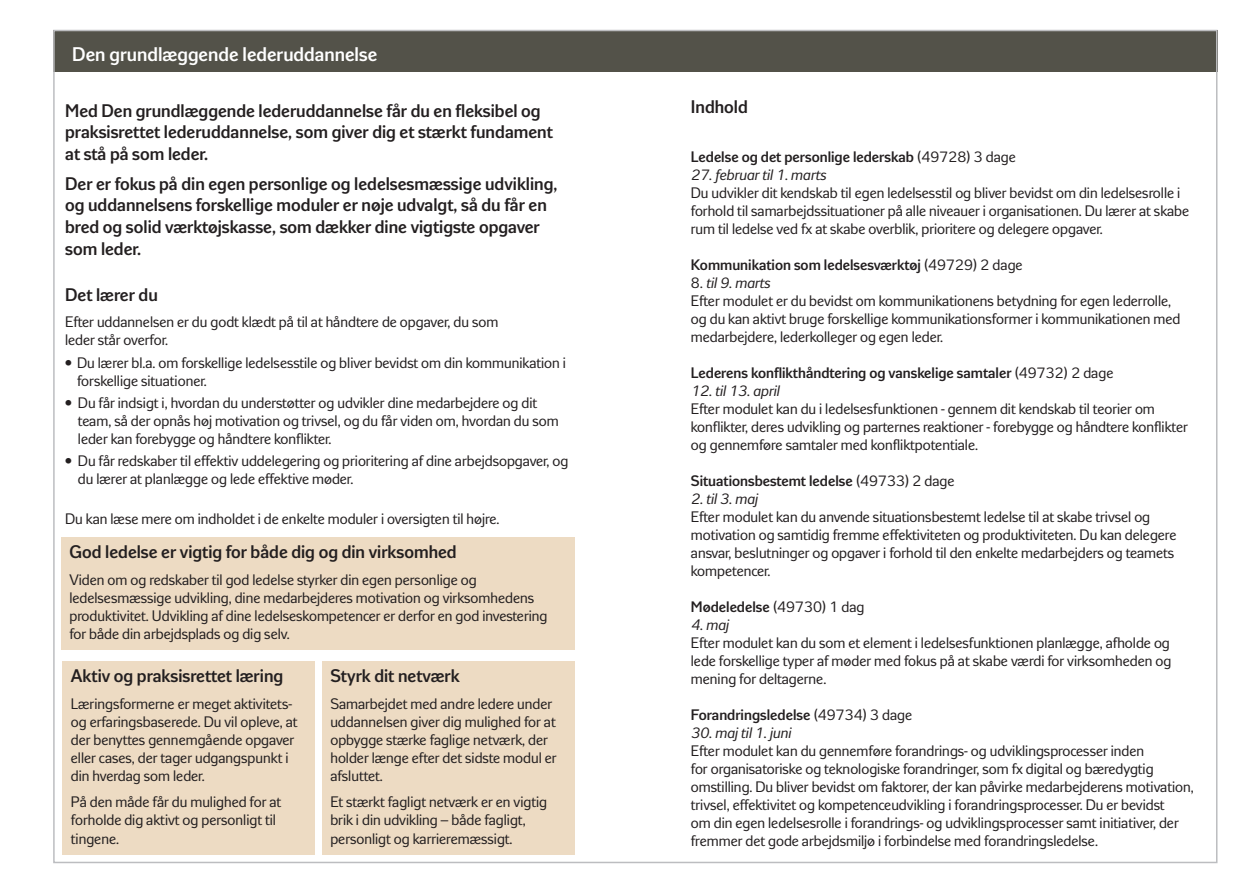
<style>
.page{position:relative;width:1259px;height:893px;background:#fff}
.page>*{position:absolute;margin:0;border:0;box-sizing:border-box;transform-origin:0 0}
.Brød_overskrift{font:600 19.5px "Lettre Gothic";color:#fff}
.t1{font:600 18px/21.6px "Lettre Gothic";color:#231f20}
.Brød_1__linje{font:15px/18px "Lettre Gothic";color:#231f20}
.Brød_1__linje-2{font:600 15px "Lettre Gothic";color:#231f20}
.Brød_1__linje-3{font:italic 15px "Lettre Gothic";color:#231f20}
.s1{font-weight:400}
.s2{font-style:normal}
</style>
<div class="page">
<div style="left:53px;top:31px;width:1164px;height:41px;background:#535249"></div>
<div style="left:61px;top:537px;width:513px;height:113px;background:#eddbc3"></div>
<div style="left:62px;top:661px;width:253px;height:194px;background:#eddbc3"></div>
<div style="left:322px;top:661px;width:252px;height:194px;background:#eddbc3"></div>
<p class="Brød_overskrift" style="left:72px;top:43px;width:306px">Den grundlæggende lederuddannelse</p>
<p class="t1" style="left:65px;top:100px;width:489px">Med Den grundlæggende lederuddannelse får du en fleksibel og praksisrettet lederuddannelse, som giver dig et stærkt fundament at stå på som leder.</p>
<p class="t1" style="left:65px;top:173px;width:494px">Der er fokus på din egen personlige og ledelsesmæssige udvikling, og uddannelsens forskellige moduler er nøje udvalgt, så du får en bred og solid værktøjskasse, som dækker dine vigtigste opgaver som leder.</p>
<p class="t1" style="left:65px;top:284px;width:94px">Det lærer du</p>
<p class="Brød_1__linje" style="left:65px;top:313px;width:435px">Efter uddannelsen er du godt klædt på til at håndtere de opgaver, du som leder står overfor.</p>
<p class="Brød_1__linje" style="left:77px;top:353px;width:490px;text-indent:-12px">• Du lærer bl.a. om forskellige ledelsesstile og bliver bevidst om din kommunikation i forskellige situationer.</p>
<p class="Brød_1__linje" style="left:78px;top:394px;width:482px;text-indent:-13px">• Du får indsigt i, hvordan du understøtter og udvikler dine medarbejdere og dit team, så der opnås høj motivation og trivsel, og du får viden om, hvordan du som leder kan forebygge og håndtere konflikter.</p>
<p class="Brød_1__linje" style="left:78px;top:452px;width:492px;text-indent:-13px">• Du får redskaber til effektiv uddelegering og prioritering af dine arbejdsopgaver, og du lærer at planlægge og lede effektive møder.</p>
<p class="Brød_1__linje" style="left:65px;top:510px;width:436px">Du kan læse mere om indholdet i de enkelte moduler i oversigten til højre.</p>
<p class="t1" style="left:69px;top:541px;width:389px">God ledelse er vigtig for både dig og din virksomhed</p>
<p class="Brød_1__linje" style="left:69px;top:571px;width:479px">Viden om og redskaber til god ledelse styrker din egen personlige og ledelsesmæssige udvikling, dine medarbejderes motivation og virksomhedens produktivitet. Udvikling af dine ledelseskompetencer er derfor en god investering for både din arbejdsplads og dig selv.</p>
<p class="t1" style="left:71px;top:665px;width:214px">Aktiv og praksisrettet læring</p>
<p class="Brød_1__linje" style="left:71px;top:695px;width:228px">Læringsformerne er meget aktivitets&shy;og erfaringsbaserede. Du vil opleve, at der benyttes gennemgående opgaver eller cases, der tager udgangspunkt i din hverdag som leder.</p>
<p class="Brød_1__linje" style="left:71px;top:793px;width:212px">På den måde får du mulighed for at forholde dig aktivt og personligt til tingene.</p>
<p class="t1" style="left:330px;top:665px;width:131px">Styrk dit netværk</p>
<p class="Brød_1__linje" style="left:330px;top:695px;width:228px">Samarbejdet med andre ledere under uddannelsen giver dig mulighed for at opbygge stærke faglige netværk, der holder længe efter det sidste modul er afsluttet.</p>
<p class="Brød_1__linje" style="left:330px;top:793px;width:218px">Et stærkt fagligt netværk er en vigtig brik i din udvikling – både fagligt, personligt og karrieremæssigt.</p>
<p class="t1" style="left:691px;top:96px;width:59px">Indhold</p>
<p class="Brød_1__linje-2" style="left:691px;top:148px;width:326px">Ledelse og det personlige lederskab <span class="s1">(49728) 3 dage</span></p>
<p class="Brød_1__linje-3" style="left:691px;top:167px;width:137px">27. februar til 1. marts</p>
<p class="Brød_1__linje" style="left:691px;top:184px;width:500px">Du udvikler dit kendskab til egen ledelsesstil og bliver bevidst om din ledelsesrolle i forhold til samarbejdssituationer på alle niveauer i organisationen. Du lærer at skabe rum til ledelse ved fx at skabe overblik, prioritere og delegere opgaver.</p>
<p class="Brød_1__linje-2" style="left:691px;top:256px;width:333px">Kommunikation som ledelsesværktøj <span class="s1">(49729) 2 dage</span></p>
<p class="Brød_1__linje-3" style="left:691px;top:275px;width:81px"><span class="s2">8</span>. til 9. marts</p>
<p class="Brød_1__linje" style="left:691px;top:292px;width:491px">Efter modulet er du bevidst om kommunikationens betydning for egen lederrolle, og du kan aktivt bruge forskellige kommunikationsformer i kommunikationen med medarbejdere, lederkolleger og egen leder.</p>
<p class="Brød_1__linje-2" style="left:691px;top:364px;width:424px">Lederens konflikthåndtering og vanskelige samtaler <span class="s1">(49732) 2 dage</span></p>
<p class="Brød_1__linje-3" style="left:691px;top:383px;width:90px">12. til 13. april</p>
<p class="Brød_1__linje" style="left:691px;top:400px;width:498px">Efter modulet kan du i ledelsesfunktionen - gennem dit kendskab til teorier om konflikter, deres udvikling og parternes reaktioner - forebygge og håndtere konflikter og gennemføre samtaler med konfliktpotentiale.</p>
<p class="Brød_1__linje-2" style="left:691px;top:472px;width:265px">Situationsbestemt ledelse <span class="s1">(49733) 2 dage</span></p>
<p class="Brød_1__linje-3" style="left:691px;top:491px;width:68px">2. til 3. maj</p>
<p class="Brød_1__linje" style="left:691px;top:508px;width:487px">Efter modulet kan du anvende situationsbestemt ledelse til at skabe trivsel og motivation og samtidig fremme effektiviteten og produktiviteten. Du kan delegere ansvar, beslutninger og opgaver i forhold til den enkelte medarbejders og teamets kompetencer.</p>
<p class="Brød_1__linje-2" style="left:691px;top:598px;width:175px">Mødeledelse <span class="s1">(49730) 1 dag</span></p>
<p class="Brød_1__linje-3" style="left:691px;top:617px;width:39px">4. maj</p>
<p class="Brød_1__linje" style="left:691px;top:634px;width:482px;text-align:justify">Efter modulet kan du som et element i ledelsesfunktionen planlægge, afholde og lede forskellige typer af møder med fokus på at skabe værdi for virksomheden og mening for deltagerne.</p>
<p class="Brød_1__linje-2" style="left:691px;top:706px;width:223px">Forandringsledelse <span class="s1">(49734) 3 dage</span></p>
<p class="Brød_1__linje-3" style="left:691px;top:725px;width:101px">30. maj til 1. juni</p>
<p class="Brød_1__linje" style="left:691px;top:742px;width:504px">Efter modulet kan du gennemføre forandrings- og udviklingsprocesser inden<br>for organisatoriske og teknologiske forandringer, som fx digital og bæredygtig omstilling. Du bliver bevidst om faktorer, der kan påvirke medarbejderens motivation, trivsel, effektivitet og kompetenceudvikling i forandringsprocesser. Du er bevidst<br>om din egen ledelsesrolle i forandrings- og udviklingsprocesser samt initiativer, der fremmer det gode arbejdsmiljø i forbindelse med forandringsledelse.</p>
</div>
